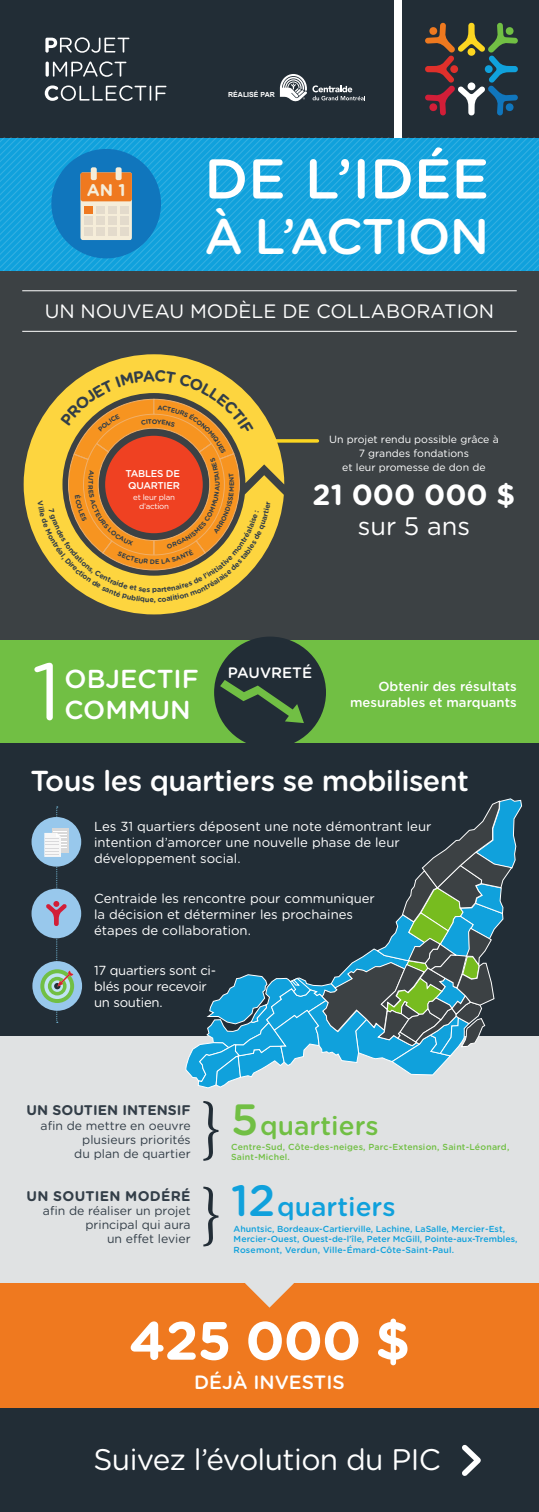
<style>
.page{position:relative;width:539px;height:1512px;background:#fff}
.page>*{position:absolute;margin:0;border:0;box-sizing:border-box;transform-origin:0 0}
.t1{font:80.85px "Gotham Rounded";color:#fff}
.t2{font:500 56px "Gotham Rounded";color:#fff}
.t3{font:700 53.81px "Gotham Rounded";letter-spacing:-.02em;color:#fff}
.t4{font:500 49.88px "Gotham Rounded";letter-spacing:-.02em;color:#fff}
.t5{font:29.75px "Gotham Rounded";letter-spacing:-.02em;color:#fff}
.t6{font:700 29.05px "Gotham Rounded";color:#fff}
.t7{font:500 28.88px "Gotham Rounded";letter-spacing:-.02em;color:#fff}
.t8{font:500 26.25px "Gotham Rounded";color:#10a1dc}
.t9{font:500 26.25px "Gotham Rounded";color:#71bf44}
.t10{font:500 25.99px "Gotham Rounded";color:#fff}
.t11{font:25.38px "Gotham Rounded";color:#fff}
.t12{font:19.34px "Gotham Rounded";color:#fff}
.t13{font:500 19.25px "Gotham Rounded";color:#fff}
.t14{font:700 16.97px "Gotham Rounded";color:#f5edd9}
.t15{font:500 15.05px "Gotham Rounded";color:#fff}
.t16{font:700 14px "Gotham Rounded";color:#333e48}
.t17{font:700 14px "Gotham Rounded";letter-spacing:.02em;color:#333e48}
.t18{font:13.12px/15.8px "Gotham Rounded";color:#fff}
.t19{font:13.12px/15.8px "Gotham Rounded";letter-spacing:-.02em;color:#fff}
.t20{font:500 13.12px "Gotham Rounded";color:#fff}
.t21{font:12.25px/14px "Gotham Rounded";color:#333e48;text-align:right}
.t22{font:10.5px "Gotham Rounded";color:#fff}
.t23{font:500 9.89px/11.8px "Gotham Rounded";letter-spacing:-.03em;color:#fff}
.t24{font:500 8.75px/10.5px "Gotham Rounded";color:#10a1dc}
.t25{font:500 8.75px/10.5px "Gotham Rounded";letter-spacing:.02em;color:#71bf44}
.t26{font:7.88px/9.5px "Gotham Rounded";letter-spacing:-.03em;color:#fff;text-align:center}
.t27{font:700 7px "Arial";color:#fff}
.s1{font-size:43.75px}
</style>
<div class="page">
<div style="left:0;top:1016px;width:538px;height:274px;background:#e0e2e3"></div>
<div style="left:0;top:270px;width:538px;height:370px;background:#3c4144"></div>
<div style="left:0;top:1283px;width:538px;height:126px;background:#ef791f"></div>
<div style="left:0;top:742px;width:538px;height:293px;background:#222d36"></div>
<div style="left:402px;top:0;width:136px;height:138px;background:#222d36"></div>
<div style="left:0;top:0;width:393px;height:138px;background:#222d36"></div>
<div style="left:0;top:640px;width:538px;height:103px;background:#71bf44"></div>
<svg style="left:244px;top:138px;width:6px;height:132px"></svg>
<svg style="left:250px;top:138px;width:7px;height:132px"></svg>
<svg style="left:257px;top:138px;width:7px;height:132px"></svg>
<svg style="left:264px;top:138px;width:13px;height:132px;background:#17a3dc"></svg>
<svg style="left:277px;top:138px;width:6px;height:132px"></svg>
<svg style="left:283px;top:138px;width:7px;height:132px"></svg>
<svg style="left:290px;top:138px;width:7px;height:132px"></svg>
<svg style="left:297px;top:138px;width:241px;height:132px;background:#17a3dc"></svg>
<hr style="left:22px;top:291px;width:494px;height:1px;background:#fff">
<hr style="left:22px;top:331px;width:494px;height:1px;background:#fff">
<svg style="left:0;top:138px;width:241px;height:132px;background:#2d9dcd"></svg>
<div style="left:91px;top:167px;width:6px;height:13px;background:#f5edd9;border-radius:2px"></div>
<div style="left:115px;top:167px;width:6px;height:13px;background:#f5edd9;border-radius:2px"></div>
<svg style="left:425px;top:23px;width:92px;height:93px"></svg>
<svg style="left:45px;top:37px;width:84px;height:16px"></svg>
<svg style="left:45px;top:62px;width:4px;height:15px"></svg>
<svg style="left:53px;top:61px;width:73px;height:16px"></svg>
<svg style="left:45px;top:85px;width:121px;height:16px"></svg>
<svg style="left:279px;top:74px;width:27px;height:27px"></svg>
<svg style="left:312px;top:85px;width:53px;height:15px"></svg>
<div style="left:214px;top:637px;width:111px;height:111px;background:#222d36;border-radius:50%"></div>
<svg style="left:220px;top:680px;width:83px;height:43px"></svg>
<div style="left:0;top:1409px;width:538px;height:103px;background:#222d36"></div>
<div style="left:31px;top:817px;width:50px;height:50px;background:#98c8ec;border-radius:50%"></div>
<div style="left:31px;top:889px;width:50px;height:49px;background:#98c8ec;border-radius:50%"></div>
<svg style="left:184px;top:798px;width:337px;height:290px"></svg>
<div style="left:32px;top:961px;width:50px;height:50px;background:#98c8ec;border-radius:50%"></div>
<svg style="left:40px;top:969px;width:34px;height:34px"></svg>
<svg style="left:44px;top:807px;width:29px;height:216px"></svg>
<svg style="left:245px;top:1283px;width:48px;height:25px"></svg>
<svg style="left:203px;top:1101px;width:15px;height:60px"></svg>
<svg style="left:203px;top:1187px;width:15px;height:59px"></svg>
<svg style="left:462px;top:1444px;width:19px;height:32px"></svg>
<svg style="left:284px;top:439px;width:33px;height:4px"></svg>
<svg style="left:24px;top:354px;width:260px;height:260px"></svg>
<svg style="left:37px;top:370px;width:233px;height:233px"></svg>
<p class="t14" style="left:87px;top:178px;width:40px">AN 1</p>
<p class="t27" style="left:228px;top:89px;width:48px">RÉALISÉ PAR</p>
<p class="t2" style="left:204px;top:139px;width:286px">DE L’IDÉE</p>
<p class="t4" style="left:204px;top:200px;width:286px">À L’ACTION</p>
<p class="t12" style="left:45px;top:298px;width:450px">UN NOUVEAU MODÈLE DE COLLABORATION</p>
<p class="t23" style="left:125px;top:467px;width:56px">TABLES DE<br>QUARTIER</p>
<p class="t26" style="left:133px;top:492px;width:43px">et leur plan d’action</p>
<p class="t22" style="left:329px;top:432px;width:171px">Un projet rendu possible grâce à</p>
<p class="t22" style="left:358px;top:446px;width:111px">7 grandes fondations</p>
<p class="t22" style="left:342px;top:460px;width:145px">et leur promesse de don de</p>
<p class="t6" style="left:312px;top:474px;width:204px">21 000 000 $</p>
<p class="t11" style="left:357px;top:509px;width:114px">sur 5 ans</p>
<p class="t1" style="left:32px;top:636px;width:30px">1</p>
<p class="t10" style="left:64px;top:660px;width:136px">OBJECTIF</p>
<p class="t10" style="left:64px;top:691px;width:128px">COMMUN</p>
<p class="t15" style="left:228px;top:662px;width:86px">PAUVRETÉ</p>
<p class="t20" style="left:378px;top:677px;width:140px">Obtenir des résultats</p>
<p class="t20" style="left:350px;top:693px;width:168px">mesurables et marquants</p>
<p class="t7" style="left:30px;top:760px;width:439px">Tous les quartiers se mobilisent</p>
<p class="t18" style="left:94px;top:818px;width:338px">Les 31 quartiers déposent une note démontrant leur intention d’amorcer une nouvelle phase de leur développement social.</p>
<p class="t18" style="left:94px;top:890px;width:282px">Centraide les rencontre pour communiquer la décision et déterminer les prochaines étapes de collaboration.</p>
<p class="t19" style="left:94px;top:962px;width:123px">17 quartiers sont ci&shy;blés pour recevoir un soutien.</p>
<p class="t16" style="left:27px;top:1100px;width:165px">UN SOUTIEN INTENSIF</p>
<p class="t21" style="left:41px;top:1118px;width:151px">afin de mettre en oeuvre plusieurs priorités</p>
<p class="t21" style="left:74px;top:1146px;width:118px">du plan de quartier</p>
<p class="t17" style="left:27px;top:1186px;width:165px">UN SOUTIEN MODÉRÉ</p>
<p class="t21" style="left:43px;top:1203px;width:149px">afin de réaliser un projet principal qui aura</p>
<p class="t21" style="left:107px;top:1231px;width:85px">un effet levier</p>
<p class="t9" style="left:231px;top:1107px;width:149px"><span class="s1">5</span> quartiers</p>
<p class="t25" style="left:231px;top:1141px;width:279px">Centre-Sud, Côte-des-neiges, Parc-Extension, Saint-Léonard,<br>Saint-Michel.</p>
<p class="t8" style="left:231px;top:1188px;width:166px"><span class="s1">12</span> quartiers</p>
<p class="t24" style="left:233px;top:1223px;width:285px">Ahuntsic, Bordeaux-Cartierville, Lachine, LaSalle, Mercier-Est,<br>Mercier-Ouest, Ouest-de-l’île, Peter McGill, Pointe-aux-Trembles,<br>Rosemont, Verdun, Ville-Émard-Côte-Saint-Paul.</p>
<p class="t3" style="left:129px;top:1301px;width:282px">425 000 $</p>
<p class="t13" style="left:194px;top:1369px;width:152px">DÉJÀ INVESTIS</p>
<p class="t5" style="left:93px;top:1439px;width:348px">Suivez l’évolution du PIC</p>
</div>
